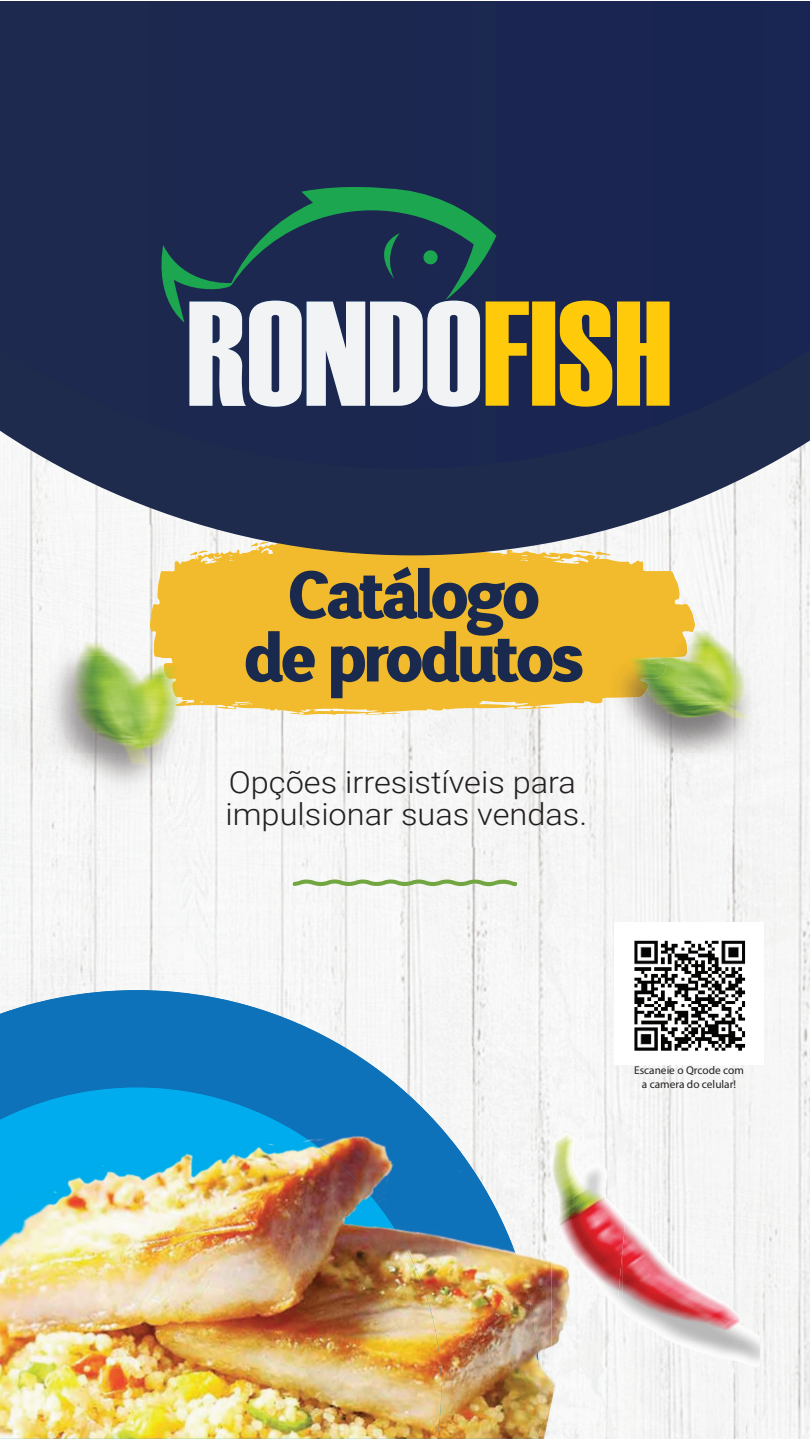
<style>
.page{position:relative;width:810px;height:1440px;background:#fff}
.page>*{position:absolute;margin:0;border:0;box-sizing:border-box;transform-origin:0 0}
.t1{font:900 67.05px/63.2px "D Blues";letter-spacing:-.04em;color:#1a294e;text-align:center}
.t2{font:300 30.53px/31.3px "Roboto";color:#231f20;scale:1.07 1}
.t3{font:11.32px/13.6px "Myriad Pro";color:#231f20;text-align:center}
</style>
<div class="page">
<img style="left:770px;top:555px;width:40px;height:23px">
<div style="left:0;top:555px;width:150px;height:50px;background:#f6f7f6"></div>
<img style="left:696px;top:555px;width:71px;height:16px">
<img style="left:789px;top:578px;width:21px;height:861px">
<div style="left:214px;top:715px;width:127px;height:132px;background:#f6f7f6"></div>
<div style="left:341px;top:715px;width:128px;height:132px;background:#f5f6f5"></div>
<img style="left:469px;top:715px;width:128px;height:132px">
<div style="left:597px;top:806px;width:192px;height:310px;background:#f5f6f5"></div>
<div style="left:21px;top:832px;width:149px;height:119px;background:#f6f7f6"></div>
<div style="left:214px;top:847px;width:148px;height:124px;background:#f6f7f6"></div>
<img style="left:363px;top:847px;width:127px;height:143px">
<div style="left:490px;top:847px;width:107px;height:188px;background:#f5f6f5"></div>
<img style="left:539px;top:1035px;width:55px;height:27px">
<div style="left:539px;top:1062px;width:58px;height:27px;background:#f5f6f5"></div>
<img style="left:539px;top:1089px;width:58px;height:27px">
<div style="left:584px;top:1116px;width:205px;height:27px;background:#f5f6f5"></div>
<div style="left:746px;top:1143px;width:43px;height:296px;background:#f4f5f4"></div>
<img style="left:612px;top:1368px;width:134px;height:71px">
<svg style="left:400px;top:555px;width:293px;height:160px;fill:#f2bb2d"></svg>
<svg style="left:573px;top:555px;width:38px;height:1px"></svg>
<div style="left:150px;top:555px;width:250px;height:160px;background:#f2bb2d"></div>
<svg style="left:0;top:469px;width:810px;height:86px;fill:#1f2b4c"></svg>
<div style="left:0;top:1px;width:810px;height:468px;background:#1c2750"></div>
<svg style="left:152px;top:183px;width:344px;height:140px;fill:#1c284f"></svg>
<svg style="left:486px;top:301px;width:184px;height:106px"></svg>
<svg style="left:189px;top:301px;width:291px;height:106px"></svg>
<div style="left:426px;top:990px;width:113px;height:102px;background:#f5f6f5"></div>
<div style="left:0;top:945px;width:80px;height:60px;background:#f5f5f5"></div>
<div style="left:79px;top:951px;width:187px;height:39px;background:#f6f7f6"></div>
<img style="left:265px;top:971px;width:161px;height:52px">
<div style="left:425px;top:1010px;width:28px;height:115px;background:#f4f5f4"></div>
<img style="left:346px;top:1023px;width:80px;height:26px">
<img style="left:452px;top:1030px;width:27px;height:121px">
<img style="left:393px;top:1049px;width:33px;height:26px">
<div style="left:478px;top:1051px;width:54px;height:179px;background:#f4f5f4"></div>
<img style="left:393px;top:1075px;width:33px;height:6px">
<img style="left:531px;top:1092px;width:28px;height:347px">
<img style="left:558px;top:1113px;width:26px;height:20px">
<img style="left:519px;top:1230px;width:13px;height:32px">
<div style="left:558px;top:1368px;width:54px;height:71px;background:#f6f7f6"></div>
<img style="left:64px;top:990px;width:282px;height:152px">
<img style="left:7px;top:993px;width:79px;height:95px">
<img style="left:324px;top:1048px;width:69px;height:130px">
<div style="left:0;top:1005px;width:29px;height:83px;background:#0e72ba"></div>
<img style="left:369px;top:1081px;width:70px;height:155px">
<img style="left:411px;top:1125px;width:49px;height:149px">
<img style="left:429px;top:1151px;width:52px;height:173px">
<img style="left:313px;top:1142px;width:13px;height:1px">
<img style="left:437px;top:1181px;width:64px;height:258px">
<img style="left:358px;top:1178px;width:15px;height:4px">
<img style="left:455px;top:1218px;width:64px;height:221px">
<img style="left:482px;top:1262px;width:52px;height:177px">
<img style="left:509px;top:1321px;width:30px;height:118px">
<img style="left:0;top:1088px;width:313px;height:351px">
<img style="left:0;top:1098px;width:57px;height:165px">
<img style="left:252px;top:1143px;width:106px;height:296px">
<img style="left:305px;top:1182px;width:75px;height:257px">
<img style="left:331px;top:1207px;width:69px;height:232px">
<img style="left:358px;top:1236px;width:61px;height:203px">
<img style="left:384px;top:1274px;width:51px;height:165px">
<img style="left:411px;top:1324px;width:30px;height:115px">
<img style="left:0;top:1258px;width:23px;height:119px">
<img style="left:0;top:1413px;width:128px;height:26px">
<img style="left:630px;top:1133px;width:130px;height:26px">
<div style="left:630px;top:1159px;width:130px;height:26px;background:#f5f5f5"></div>
<img style="left:630px;top:1185px;width:130px;height:183px">
<img style="left:552px;top:1133px;width:78px;height:235px">
<img style="left:18px;top:597px;width:146px;height:235px">
<img style="left:164px;top:709px;width:21px;height:123px">
<div style="left:185px;top:709px;width:21px;height:123px;background:#f5f6f5"></div>
<img style="left:206px;top:709px;width:20px;height:123px">
<img style="left:150px;top:597px;width:76px;height:112px">
<div style="left:695px;top:571px;width:104px;height:26px;background:#f6f7f6"></div>
<img style="left:674px;top:597px;width:125px;height:209px">
<img style="left:633px;top:703px;width:41px;height:103px">
<img style="left:591px;top:703px;width:42px;height:103px">
<img style="left:591px;top:571px;width:104px;height:132px">
<svg style="left:293px;top:879px;width:225px;height:8px"></svg>
<img style="left:615px;top:922px;width:148px;height:143px">
<h1 class="t1" style="left:244px;top:563px;width:341px">Catálogo de produtos</h1>
<p class="t2" style="left:225px;top:766px;width:340px">Opções irresistíveis para impulsionar suas vendas.</p>
<p class="t3" style="left:634px;top:1063px;width:111px">Escaneie o Qrcode com a camera do celular!</p>
</div>
